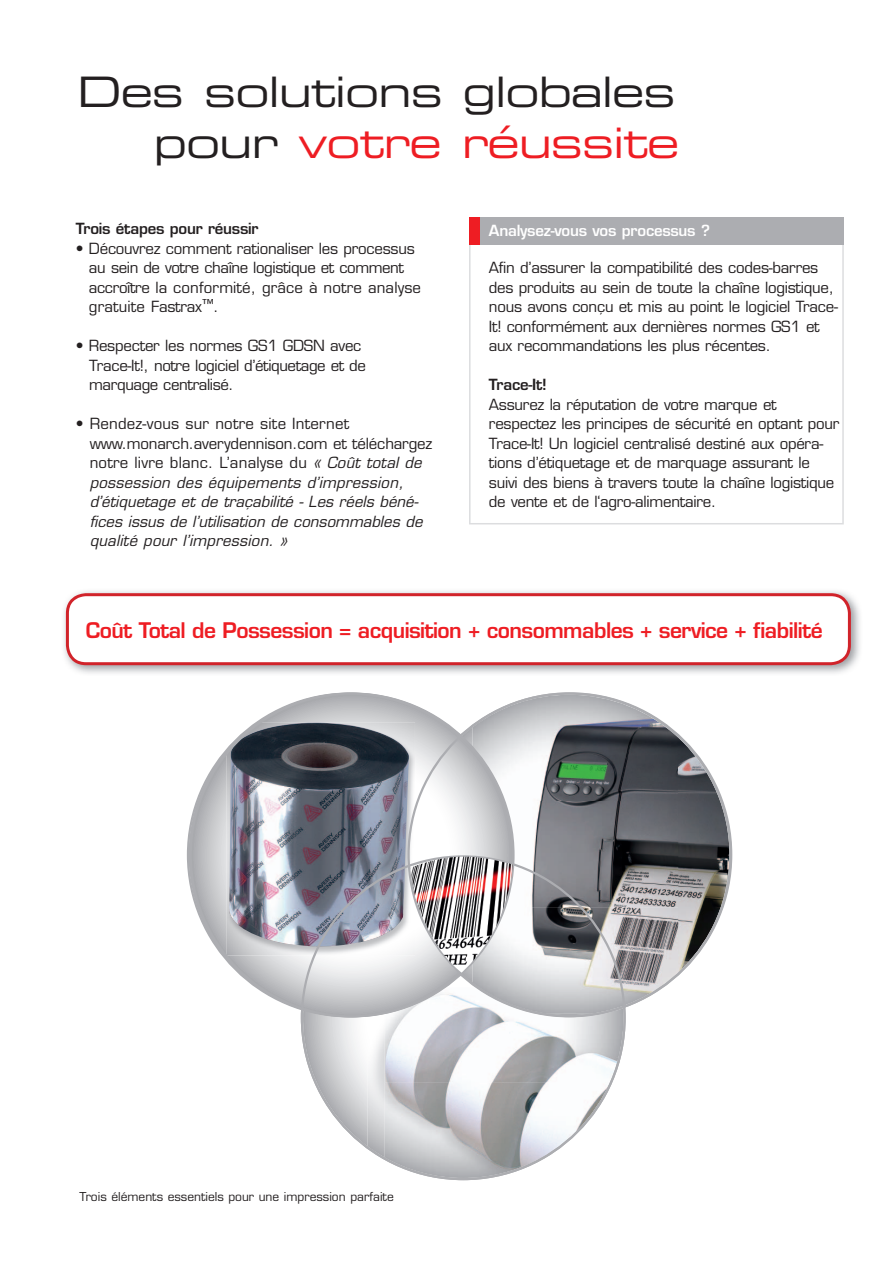
<style>
.page{position:relative;width:893px;height:1263px;background:#fff}
.page>*{position:absolute;margin:0;border:0;box-sizing:border-box;transform-origin:0 0}
.t1{font:42px/51px "Eurostile Extended Two";letter-spacing:-.025em;color:#231f20;text-align:right}
.t2{font:600 21px "Eurostile";letter-spacing:-.025em;color:#ee1d23}
.t3{font:15px/19.5px "Eurostile";letter-spacing:-.015em;color:#231f20}
.t4{font:italic 15px/19.5px "Eurostile";color:#231f20}
.t5{font:600 15px "Eurostile";letter-spacing:-.015em;color:#231f20}
.t6{font:600 15px "Eurostile";letter-spacing:-.015em;color:#fff}
.t7{font:12px "Eurostile";color:#231f20}
.s1{color:#ee1d23}
.s2{font-style:normal}
</style>
<div class="page">
<svg style="left:469px;top:244px;width:375px;height:280px"></svg>
<div style="left:470px;top:217px;width:374px;height:27px;background:#acadb1"></div>
<div style="left:469px;top:217px;width:11px;height:27px;background:#ee1d23"></div>
<img style="left:64px;top:591px;width:796px;height:83px">
<svg style="left:66px;top:593px;width:785px;height:72px"></svg>
<svg style="left:513px;top:692px;width:219px;height:315px"></svg>
<svg style="left:301px;top:855px;width:325px;height:325px"></svg>
<svg style="left:189px;top:692px;width:324px;height:325px"></svg>
<img style="left:411px;top:857px;width:102px;height:115px">
<h1 class="t1" style="left:77px;top:66px;width:604px">Des solutions globales pour <span class="s1">votre réussite</span></h1>
<p class="t5" style="left:76px;top:219px;width:184px">Trois étapes pour réussir</p>
<p class="t3" style="left:89px;top:238px;width:334px;text-indent:-13px">• Découvrez comment rationaliser les processus au sein de votre chaîne logistique et comment accroître la conformité, grâce à notre analyse gratuite Fastrax<sup>™</sup>.</p>
<p class="t3" style="left:89px;top:336px;width:278px;text-indent:-14px">• Respecter les normes GS1 GDSN avec<br>Trace-It!, notre logiciel d’étiquetage et de marquage centralisé.</p>
<p class="t4" style="left:90px;top:414px;width:344px;text-indent:-14px"><span class="s2">• Rendez-vous sur notre site Internet www.monarch.averydennison.com et téléchargez notre livre blanc. L’analyse du</span> « Coût total de possession des équipements d’impression, d’étiquetage et de traçabilité - Les réels béné&shy;fices issus de l’utilisation de consommables de qualité pour l’impression. »</p>
<p class="t6" style="left:489px;top:221px;width:222px">Analysez-vous vos processus ?</p>
<p class="t3" style="left:489px;top:258px;width:351px">Afin d’assurer la compatibilité des codes-barres des produits au sein de toute la chaîne logistique, nous avons conçu et mis au point le logiciel Trace-It! conformément aux dernières normes GS1 et aux recommandations les plus récentes.</p>
<p class="t5" style="left:489px;top:375px;width:60px">Trace-It!</p>
<p class="t3" style="left:489px;top:394px;width:352px">Assurez la réputation de votre marque et respectez les principes de sécurité en optant pour Trace-It! Un logiciel centralisé destiné aux opéra&shy;tions d’étiquetage et de marquage assurant le suivi des biens à travers toute la chaîne logistique de vente et de l‘agro-alimentaire.</p>
<h2 class="t2" style="left:86px;top:617px;width:738px">Coût Total de Possession = acquisition + consommables + service + fiabilité</h2>
<p class="t7" style="left:80px;top:1189px;width:316px">Trois éléments essentiels pour une impression parfaite</p>
</div>
